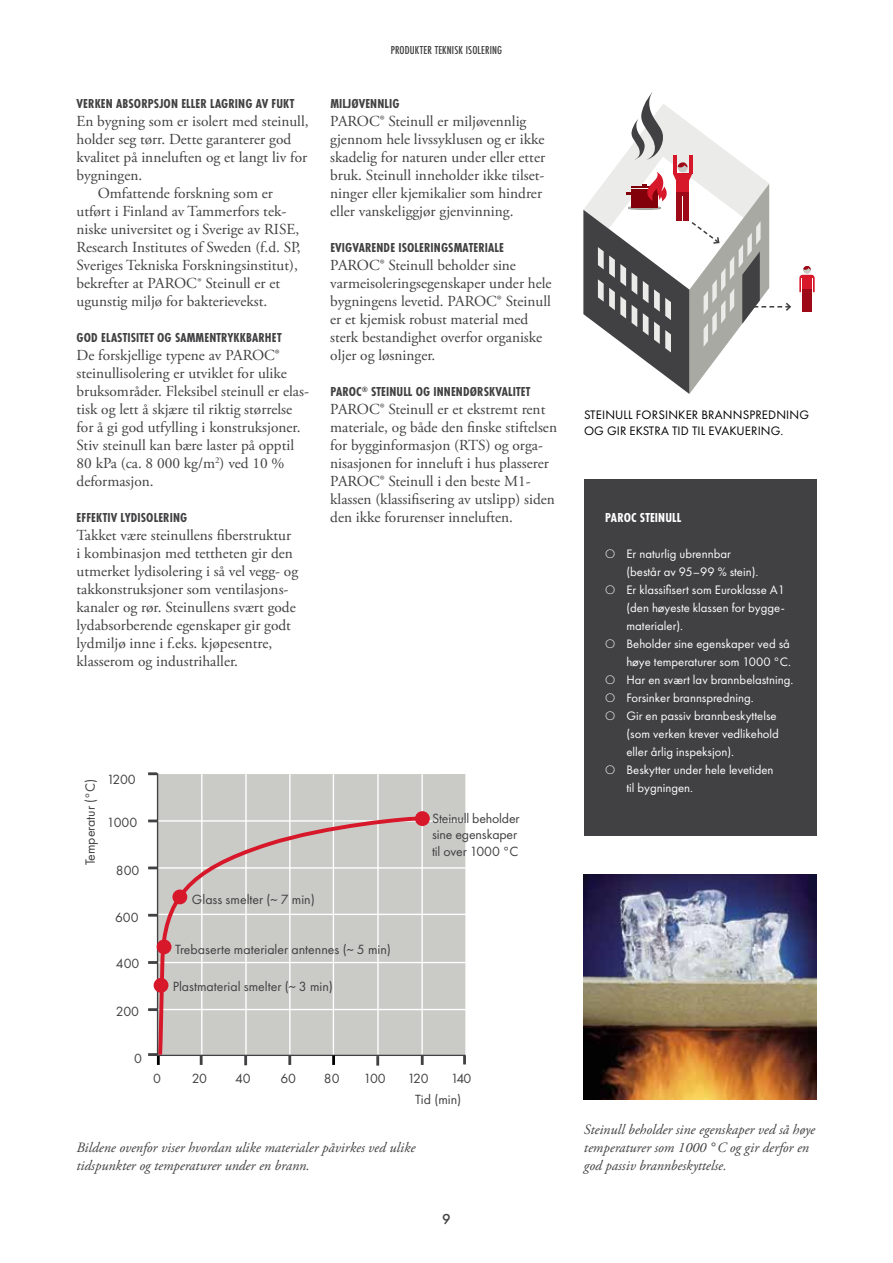
<style>
.page{position:relative;width:893px;height:1263px;background:#fff}
.page>*{position:absolute;margin:0;border:0;box-sizing:border-box;transform-origin:0 0}
.t1{font:15.3px/18px "Adobe Garamond Pro";color:#414042}
.t2{font:500 15px "Futura PT";color:#414042}
.t3{font:italic 14.25px/18px "Adobe Garamond Pro";color:#414042}
.t4{font:13.8px/16.6px "Futura PT";color:#414042}
.t5{font:700 13.5px "Futura PT Cond";letter-spacing:.01em;color:#414042}
.t6{font:700 13.5px "Futura PT Cond";letter-spacing:.01em;color:#fff}
.t7{font:12.75px "Futura PT";color:#fff}
.t8{font:12.75px/16.5px "Futura PT";letter-spacing:.01em;color:#000}
.t9{font:500 12px "Futura PT Cond";letter-spacing:.01em;color:#414042}
.s1{font-size:13.05px}
.s2{font-weight:300}
.s3{font-family:"Futura PT";font-style:normal}
</style>
<div class="page">
<img style="left:584px;top:874px;width:232px;height:226px">
<svg style="left:799px;top:266px;width:16px;height:46px"></svg>
<svg style="left:583px;top:92px;width:209px;height:302px"></svg>
<div style="left:584px;top:479px;width:232px;height:356px;background:#414042"></div>
<div style="left:158px;top:774px;width:308px;height:280px;background:#cacbc7"></div>
<hr style="left:421px;top:773px;width:2px;height:283px;background:#fff">
<svg style="left:148px;top:772px;width:9px;height:3px"></svg>
<svg style="left:148px;top:819px;width:8px;height:3px"></svg>
<svg style="left:148px;top:866px;width:8px;height:3px"></svg>
<svg style="left:148px;top:914px;width:8px;height:3px"></svg>
<svg style="left:148px;top:961px;width:8px;height:3px"></svg>
<svg style="left:148px;top:1008px;width:8px;height:3px"></svg>
<hr style="left:158px;top:820px;width:318px;height:2px;background:#fff">
<hr style="left:158px;top:867px;width:313px;height:2px;background:#fff">
<hr style="left:158px;top:914px;width:311px;height:1px;background:#fff">
<hr style="left:158px;top:962px;width:312px;height:1px;background:#fff">
<hr style="left:158px;top:1009px;width:311px;height:1px;background:#fff">
<svg style="left:415px;top:811px;width:15px;height:15px"></svg>
<svg style="left:148px;top:1053px;width:12px;height:12px"></svg>
<svg style="left:421px;top:1058px;width:3px;height:7px"></svg>
<hr style="left:377px;top:773px;width:2px;height:283px;background:#fff">
<hr style="left:333px;top:774px;width:1px;height:283px;background:#fff">
<hr style="left:289px;top:772px;width:2px;height:283px;background:#fff">
<hr style="left:245px;top:773px;width:2px;height:283px;background:#fff">
<hr style="left:201px;top:774px;width:1px;height:282px;background:#fff">
<hr style="left:158px;top:1055px;width:307px;height:1px;background:#414042">
<svg style="left:156px;top:815px;width:270px;height:243px"></svg>
<svg style="left:200px;top:1055px;width:3px;height:10px"></svg>
<svg style="left:244px;top:1056px;width:3px;height:9px"></svg>
<svg style="left:288px;top:1055px;width:3px;height:10px"></svg>
<svg style="left:332px;top:1055px;width:3px;height:10px"></svg>
<svg style="left:376px;top:1056px;width:3px;height:9px"></svg>
<svg style="left:463px;top:1055px;width:3px;height:9px"></svg>
<hr style="left:465px;top:772px;width:2px;height:283px;background:#fff">
<hr style="left:157px;top:773px;width:1px;height:283px;background:#414042">
<div style="left:154px;top:978px;width:14px;height:15px;background:#d7182a;border-radius:50%"></div>
<div style="left:157px;top:939px;width:14px;height:15px;background:#d7182a;border-radius:50%"></div>
<p class="t5" style="left:77px;top:96px;width:219px">VERKEN ABSORPSJON ELLER LAGRING AV FUKT</p>
<p class="t1" style="left:77px;top:113px;width:234px">En bygning som er isolert med steinull,</p>
<p class="t1" style="left:77px;top:131px;width:216px">holder seg tørr. Dette garanterer god</p>
<p class="t1" style="left:77px;top:149px;width:232px">kvalitet på inneluften og et langt liv for</p>
<p class="t1" style="left:77px;top:167px;width:67px">bygningen.</p>
<p class="t1" style="left:98px;top:185px;width:177px">Omfattende forskning som er</p>
<p class="t1" style="left:77px;top:203px;width:211px">utført i Finland av Tammerfors tek-</p>
<p class="t1" style="left:77px;top:221px;width:224px">niske universitet og i Sverige av RISE,</p>
<p class="t1" style="left:77px;top:239px;width:226px">Research Institutes of Sweden (f.d. SP,</p>
<p class="t1" style="left:77px;top:257px;width:223px">Sveriges Tekniska Forskningsinstitut),</p>
<p class="t1" style="left:77px;top:275px;width:205px">bekrefter at PAROC<span class="s1">®</span> Steinull er et</p>
<p class="t1" style="left:77px;top:293px;width:192px">ugunstig miljø for bakterievekst.</p>
<p class="t5" style="left:77px;top:330px;width:207px">GOD ELASTISITET OG SAMMENTRYKKBARHET</p>
<p class="t1" style="left:77px;top:347px;width:234px">De forskjellige typene av PAROC® steinullisolering er utviklet for ulike bruksområder. Fleksibel steinull er elas&shy;tisk og lett å skjære til riktig størrelse for å gi god utfylling i konstruksjoner.<br>Stiv steinull kan bære laster på opptil 80 kPa (ca. 8 000 kg/m<sup>2</sup>) ved 10 % deformasjon.</p>
<p class="t5" style="left:77px;top:510px;width:112px">EFFEKTIV LYDISOLERING</p>
<p class="t1" style="left:77px;top:527px;width:223px">Takket være steinullens fiberstruktur i kombinasjon med tettheten gir den utmerket lydisolering i så vel vegg- og takkonstruksjoner som ventilasjons&shy;kanaler og rør. Steinullens svært gode lydabsorberende egenskaper gir godt lydmiljø inne i f.eks. kjøpesentre, klasserom og industrihaller.</p>
<p class="t9" style="left:391px;top:43px;width:113px">PRODUKTER TEKNISK ISOLERING</p>
<p class="t5" style="left:330px;top:96px;width:71px">MILJØVENNLIG</p>
<p class="t1" style="left:330px;top:113px;width:216px">PAROC® Steinull er miljøvennlig gjennom hele livssyklusen og er ikke skadelig for naturen under eller etter bruk. Steinull inneholder ikke tilset&shy;ninger eller kjemikalier som hindrer eller vanskeliggjør gjenvinning.</p>
<p class="t5" style="left:330px;top:240px;width:175px">EVIGVARENDE ISOLERINGSMATERIALE</p>
<p class="t1" style="left:330px;top:257px;width:223px">PAROC® Steinull beholder sine varmeisoleringsegenskaper under hele bygningens levetid. PAROC® Steinull er et kjemisk robust material med sterk bestandighet overfor organiske oljer og løsninger.</p>
<p class="t5" style="left:330px;top:384px;width:202px">PAROC<sup>®</sup> STEINULL OG INNENDØRSKVALITET</p>
<p class="t1" style="left:330px;top:401px;width:228px">PAROC® Steinull er et ekstremt rent materiale, og både den finske stiftelsen for bygginformasjon (RTS) og orga&shy;nisasjonen for inneluft i hus plasserer PAROC® Steinull i den beste M1- klassen (klassifisering av utslipp) siden den ikke forurenser inneluften.</p>
<p class="t4" style="left:82px;top:865px;width:88px;rotate:-90deg">Temperatur (°C)</p>
<p class="t4" style="left:107px;top:771px;width:31px">1200</p>
<p class="t4" style="left:107px;top:814px;width:32px">1000</p>
<p class="t4" style="left:116px;top:862px;width:25px">800</p>
<p class="t4" style="left:115px;top:909px;width:25px">600</p>
<p class="t4" style="left:116px;top:955px;width:25px">400</p>
<p class="t4" style="left:116px;top:1003px;width:25px">200</p>
<p class="t4" style="left:134px;top:1050px;width:9px">0</p>
<p class="t4" style="left:192px;top:891px;width:124px">Glass smelter (~ 7 min)</p>
<p class="t4" style="left:175px;top:941px;width:217px">Trebaserte materialer antennes (~ 5 min)</p>
<p class="t4" style="left:173px;top:978px;width:162px">Plastmaterial smelter (~ 3 min)</p>
<p class="t4" style="left:153px;top:1070px;width:9px">0</p>
<p class="t4" style="left:192px;top:1070px;width:17px">20</p>
<p class="t4" style="left:235px;top:1070px;width:17px">40</p>
<p class="t4" style="left:280px;top:1070px;width:17px">60</p>
<p class="t4" style="left:324px;top:1070px;width:17px">80</p>
<p class="t4" style="left:363px;top:1070px;width:24px">100</p>
<p class="t4" style="left:432px;top:810px;width:89px">Steinull beholder sine egenskaper til over 1000 °C</p>
<p class="t4" style="left:408px;top:1070px;width:22px">120</p>
<p class="t4" style="left:451px;top:1070px;width:22px">140</p>
<p class="t4" style="left:415px;top:1091px;width:48px">Tid (min)</p>
<p class="t3" style="left:77px;top:1139px;width:340px">Bildene ovenfor viser hvordan ulike materialer påvirkes ved ulike tidspunkter og temperaturer under en brann.</p>
<p class="t2" style="left:442px;top:1210px;width:10px">9</p>
<p class="t8" style="left:584px;top:406px;width:227px">STEINULL FORSINKER BRANNSPREDNING<br>OG GIR EKSTRA TID TIL EVAKUERING.</p>
<p class="t6" style="left:605px;top:510px;width:77px">PAROC STEINULL</p>
<p class="t7" style="left:605px;top:546px;width:127px"><span class="s2">O</span> Er naturlig ubrennbar</p>
<p class="t7" style="left:626px;top:564px;width:132px">(består av 95–99 % stein).</p>
<p class="t7" style="left:605px;top:582px;width:181px"><span class="s2">O</span> Er klassifisert som Euroklasse A1</p>
<p class="t7" style="left:626px;top:600px;width:160px">(den høyeste klassen for bygge-</p>
<p class="t7" style="left:626px;top:618px;width:57px">materialer).</p>
<p class="t7" style="left:605px;top:636px;width:186px"><span class="s2">O</span> Beholder sine egenskaper ved så</p>
<p class="t7" style="left:626px;top:654px;width:164px">høye temperaturer som 1000 °C.</p>
<p class="t7" style="left:605px;top:672px;width:188px"><span class="s2">O</span> Har en svært lav brannbelastning.</p>
<p class="t7" style="left:605px;top:690px;width:148px"><span class="s2">O</span> Forsinker brannspredning.</p>
<p class="t7" style="left:605px;top:708px;width:173px"><span class="s2">O</span> Gir en passiv brannbeskyttelse</p>
<p class="t7" style="left:626px;top:726px;width:154px">(som verken krever vedlikehold</p>
<p class="t7" style="left:626px;top:744px;width:107px">eller årlig inspeksjon).</p>
<p class="t7" style="left:605px;top:762px;width:170px"><span class="s2">O</span> Beskytter under hele levetiden</p>
<p class="t7" style="left:626px;top:780px;width:67px">til bygningen.</p>
<p class="t3" style="left:584px;top:1121px;width:233px">Steinull beholder sine egenskaper ved så høye temperaturer som 1000 <span class="s3">◦</span>C og gir derfor en god passiv brannbeskyttelse.</p>
</div>
